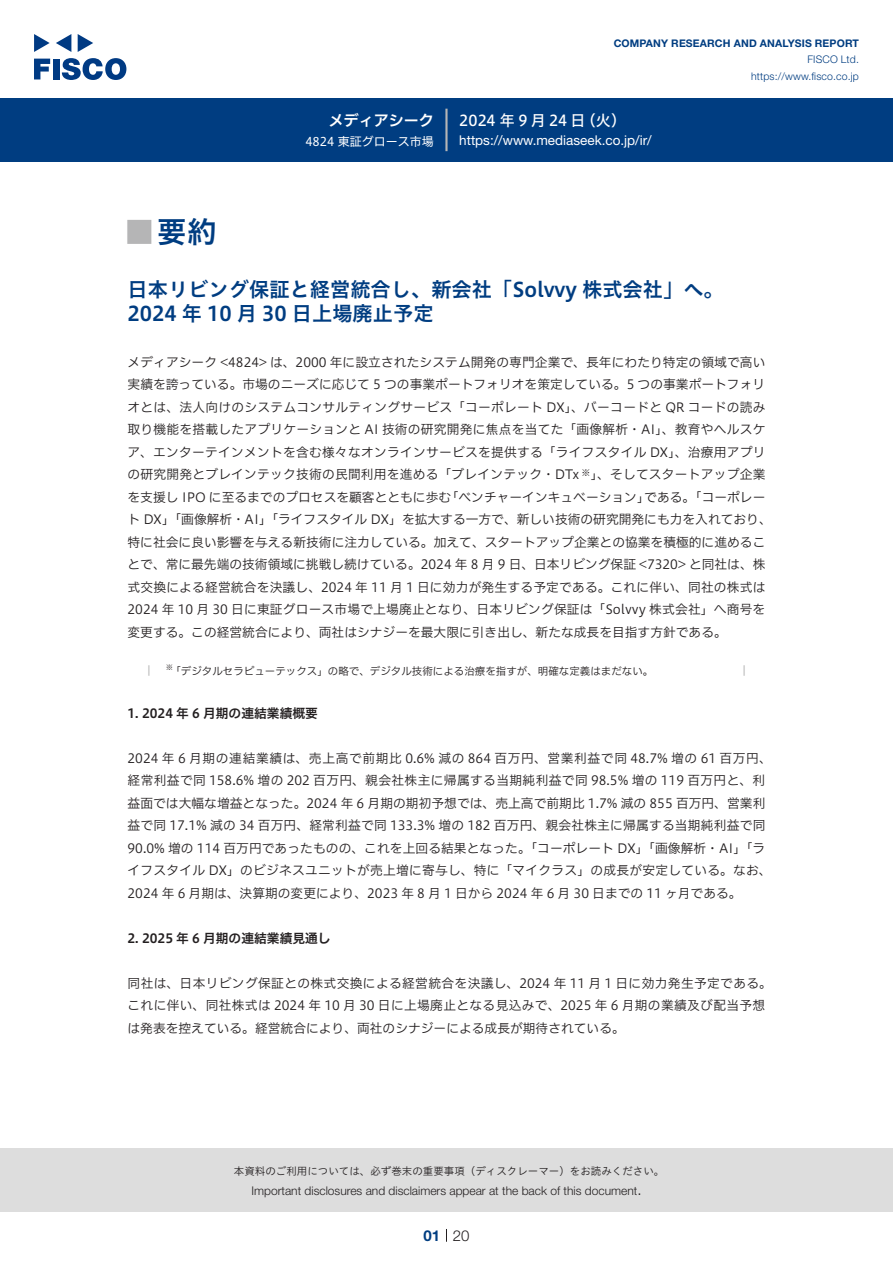
<style>
.page{position:relative;width:893px;height:1263px;background:#fff}
.page>*{position:absolute;margin:0;border:0;box-sizing:border-box;transform-origin:0 0}
.t1{font:30px "Hiragino UD Sans Std N W6";color:#003d81}
.t2{font:24px "Hiragino UD Sans Std N W6";color:#b5b5b6}
.中タイトル{font:20.25px/24px "Hiragino UD Sans Std W6";color:#003d81}
.t3{font:15px "Hiragino UD Sans F Std N W5";letter-spacing:-.005em;color:#fff}
.t4{font:15px "Hiragino UD Sans F Std N W6";color:#fff}
.t5{font:300 15px "Helvetica Neue LT Std";color:#231f20}
.t6{font:700 15px "Helvetica Neue LT Std";color:#003d81}
.t7{font:13.5px "Helvetica Neue LT Std";color:#fff}
.本文{font:12.75px/22.5px "Hiragino UD Sans F Std N W3";letter-spacing:.005em;color:#231f20}
.本文-2{font:12.75px/22.5px "Hiragino UD Sans F Std N W3";letter-spacing:.025em;color:#231f20}
.小タイトル{font:12.75px "Hiragino UD Sans F Std N W6";color:#231f20}
.t8{font:300 12px "Helvetica Neue LT Std";color:#231f20}
.t9{font:12px "Hiragino UD Sans F Std N W4";color:#fff}
.t10{font:10.5px "Hiragino UD Sans F Std N W3";color:#231f20}
.t11{font:10.5px "Hiragino UD Sans Std W3";color:#231f20}
.t12{font:700 10.5px "Helvetica Neue LT Std";letter-spacing:.015em;color:#003d81}
.t13{font:300 10.5px/16.5px "Helvetica Neue LT Std";letter-spacing:.015em;color:#003d81;text-align:right}
.t14{font:7.35px "Hiragino UD Sans F Std N W3";color:#231f20}
.s1{font-size:10.5px}
</style>
<div class="page">
<div style="left:0;top:1148px;width:893px;height:64px;background:#ddd"></div>
<svg style="left:34px;top:59px;width:16px;height:20px"></svg>
<div style="left:53px;top:59px;width:6px;height:20px;background:#003a83"></div>
<svg style="left:62px;top:58px;width:64px;height:22px"></svg>
<svg style="left:34px;top:34px;width:16px;height:18px"></svg>
<svg style="left:78px;top:34px;width:15px;height:18px"></svg>
<svg style="left:56px;top:34px;width:15px;height:18px"></svg>
<div style="left:0;top:98px;width:893px;height:64px;background:#003d81"></div>
<hr style="left:445px;top:109px;width:3px;height:42px;background:#b5b5b6">
<svg style="left:446px;top:1229px;width:1px;height:13px"></svg>
<svg style="left:148px;top:665px;width:2px;height:11px"></svg>
<svg style="left:743px;top:665px;width:2px;height:11px"></svg>
<p class="t4" style="left:329px;top:109px;width:107px">メディアシーク</p>
<p class="t9" style="left:305px;top:132px;width:130px">4824 東証グロース市場</p>
<p class="t12" style="left:614px;top:37px;width:247px">COMPANY RESEARCH AND ANALYSIS REPORT</p>
<p class="t13" style="left:751px;top:51px;width:109px">FISCO Ltd. https://www.fisco.co j p.</p>
<p class="t3" style="left:581px;top:109px;width:47px">（火(</p>
<p class="t3" style="left:459px;top:109px;width:128px">2024 年 9 月 24 日</p>
<p class="t7" style="left:459px;top:132px;width:194px">https://www.mediaseek. c o j p. /i r/</p>
<p class="t1" style="left:157px;top:209px;width:61px">要約</p>
<p class="t2" style="left:128px;top:213px;width:25px">█</p>
<p class="中タイトル" style="left:128px;top:276px;width:598px">日本リビング保証と経営統合し、新会社「Solvvy 株式会社」へ。<br>2024 年 10 月 30 日上場廃止予定</p>
<p class="本文" style="left:128px;top:350px;width:639px;text-align:right">メディアシーク &lt;4824&gt; は、2000 年に設立されたシステム開発の専門企業で、長年にわたり特定の領域で高い実績を誇っている。市場のニーズに応じて 5 つの事業ポートフォリオを策定している。5 つの事業ポートフォリオとは、法人向けのシステムコンサルティングサービス「コーポレート DX」、バーコードと QR コードの読み取り機能を搭載したアプリケーションと AI 技術の研究開発に焦点を当てた「画像解析・AI」、教育やヘルスケア、エンターテインメントを含む様々なオンラインサービスを提供する「ライフスタイル DX」、治療用アプリの研究開発とブレインテック技術の民間利用を進める「ブレインテック・DTx <sup>※</sup>」、そしてスタートアップ企業である。「コーポレー</p>
<p class="本文" style="left:128px;top:485px;width:646px">を支援し IPO に至るまでのプロセスを顧客とともに歩む<br>ト DX」「画像解析・AI」「ライフスタイル DX」を拡大する一方で、新しい技術の研究開発にも力を入れており、特に社会に良い影響を与える新技術に注力している。加えて、スタートアップ企業との協業を積極的に進めることで、常に最先端の技術領域に挑戦し続けている。2024 年 8 月 9 日、日本リビング保証 &lt;7320&gt; と同社は、株式交換による経営統合を決議し、2024 年 11 月 1 日に効力が発生する予定である。これに伴い、同社の株式は2024 年 10 月 30 日に東証グロース市場で上場廃止となり、日本リビング保証は「Solvvy 株式会社」へ商号を変更する。この経営統合により、両社はシナジーを最大限に引き出し、新たな成長を目指す方針である。</p>
<p class="t10" style="left:181px;top:663px;width:474px">デジタルセラピューテックス」の略で、デジタル技術による治療を指すが、明確な定義はまだない。</p>
<p class="本文" style="left:446px;top:485px;width:205px">「ベンチャーインキュベーション」</p>
<p class="t14" style="left:166px;top:662px;width:17px">※ <span class="s1">「</span></p>
<p class="小タイトル" style="left:128px;top:703px;width:192px">1. 2024 年 6 月期の連結業績概要</p>
<p class="本文" style="left:128px;top:746px;width:646px">2024 年 6 月期の連結業績は、売上高で前期比 0.6% 減の 864 百万円、営業利益で同 48.7% 増の 61 百万円、経常利益で同 158.6% 増の 202 百万円、親会社株主に帰属する当期純利益で同 98.5% 増の 119 百万円と、利益面では大幅な増益となった。2024 年 6 月期の期初予想では、売上高で前期比 1.7% 減の 855 百万円、営業利益で同 17.1% 減の 34 百万円、経常利益で同 133.3% 増の 182 百万円、親会社株主に帰属する当期純利益で同90.0% 増の 114 百万円であったものの、これを上回る結果となった。「コーポレート DX」「画像解析・AI」「ライフスタイル DX」のビジネスユニットが売上増に寄与し、特に「マイクラス」の成長が安定している。なお、2024 年 6 月期は、決算期の変更により、2023 年 8 月 1 日から 2024 年 6 月 30 日までの 11 ヶ月である。</p>
<p class="小タイトル" style="left:128px;top:928px;width:205px">2. 2025 年 6 月期の連結業績見通し</p>
<p class="本文-2" style="left:128px;top:971px;width:646px">同社は、日本リビング保証との株式交換による経営統合を決議し、2024 年 11 月 1 日に効力発生予定である。これに伴い、同社株式は 2024 年 10 月 30 日に上場廃止となる見込みで、2025 年 6 月期の業績及び配当予想は発表を控えている。経営統合により、両社のシナジーによる成長が期待されている。</p>
<p class="t11" style="left:234px;top:1163px;width:432px">本資料のご利用については、必ず巻末の重要事項（ディスクレーマー）をお読みください。</p>
<p class="t5" style="left:637px;top:1180px;width:6px">.</p>
<p class="t8" style="left:251px;top:1183px;width:387px">Important disclosures and disclaimers appear at the back of this document</p>
<p class="t6" style="left:423px;top:1226px;width:18px">01</p>
<p class="t5" style="left:453px;top:1226px;width:18px">20</p>
</div>
